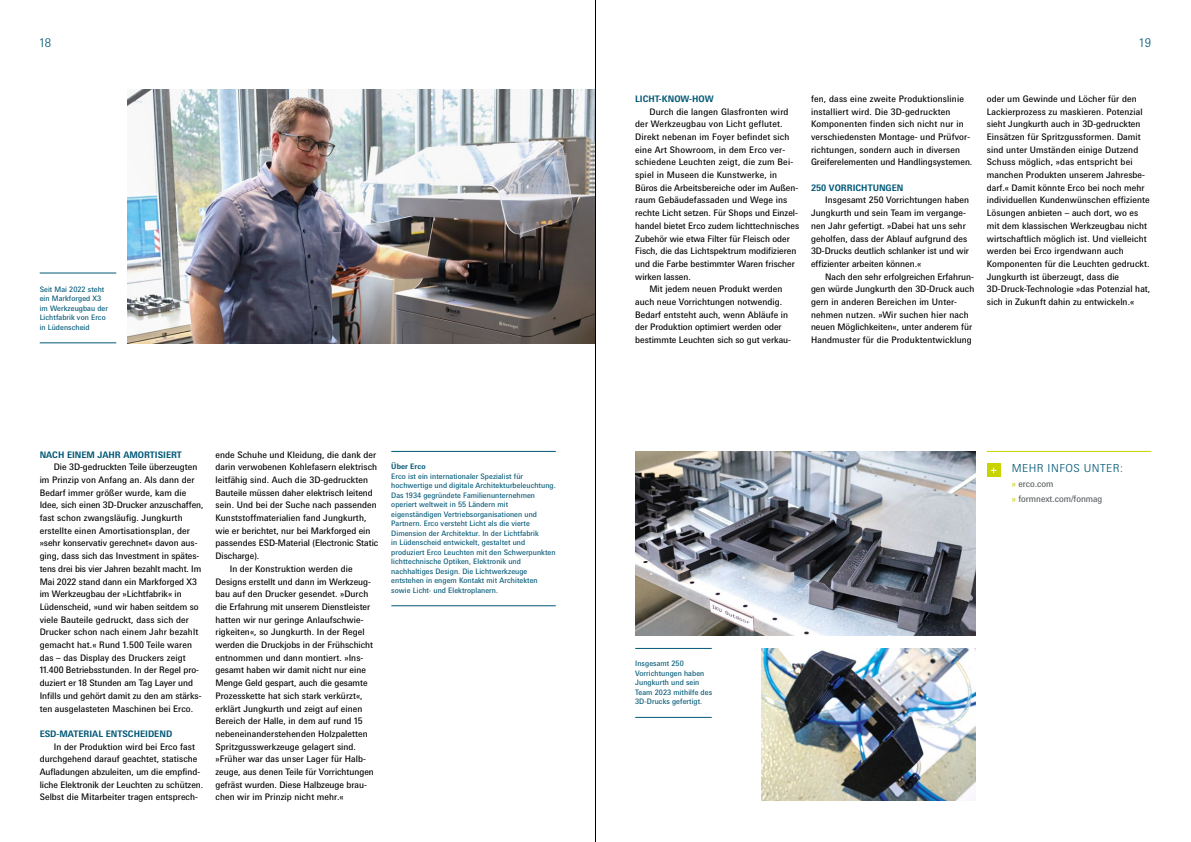
<style>
.page{position:relative;width:1191px;height:842px;background:#fff}
.page>*{position:absolute;margin:0;border:0;box-sizing:border-box;transform-origin:0 0}
.t1{font:300 12px "Messe Univers";color:#025876}
.t2{font:300 11px "Messe Univers";letter-spacing:.04em;color:#025876}
.t3{font:9px/12.7px "Messe Univers";letter-spacing:.01em;color:#000}
.t4{font:700 9px "Messe Univers";color:#025876}
.t5{font:9px/15.1px "Messe Univers";color:#5c6062}
.t6{font:7.5px/9.5px "Messe Univers";letter-spacing:.01em;color:#025876}
.t7{font:700 7.5px "Messe Univers";letter-spacing:.01em;color:#025876}
.s1{color:#c8d300}
</style>
<div class="page">
<img style="left:128px;top:89px;width:467px;height:254px">
<img style="left:761px;top:648px;width:214px;height:152px">
<img style="left:635px;top:451px;width:340px;height:184px">
<hr style="left:986px;top:451px;width:165px;height:1px;background:#c8d300">
<div style="left:986px;top:464px;width:14px;height:13px;background:#c8d300"></div>
<svg style="left:990px;top:468px;width:6px;height:5px"></svg>
<hr style="left:391px;top:451px;width:165px;height:1px;background:#025876">
<hr style="left:391px;top:605px;width:165px;height:1px;background:#025876">
<hr style="left:635px;top:717px;width:76px;height:1px;background:#025876">
<hr style="left:635px;top:648px;width:76px;height:1px;background:#025876">
<hr style="left:40px;top:342px;width:76px;height:1px;background:#025876">
<hr style="left:40px;top:273px;width:76px;height:1px;background:#025876">
<hr style="left:595px;top:0;width:1px;height:842px;background:#000">
<h1 class="t1" style="left:40px;top:35px;width:13px">18</h1>
<h1 class="t1" style="left:1139px;top:35px;width:13px">19</h1>
<p class="t6" style="left:40px;top:284px;width:70px">Seit Mai 2022 steht ein Markforged X3 im Werkzeugbau der<br>Lichtfabrik von Erco in Lüdenscheid</p>
<p class="t4" style="left:40px;top:449px;width:144px">NACH EINEM JAHR AMORTISIERT</p>
<p class="t3" style="left:40px;top:460px;width:165px;text-indent:14px">Die 3D-gedruckten Teile überzeugten im Prinzip von Anfang an. Als dann der Bedarf immer größer wurde, kam die Idee, sich einen 3D-Drucker anzuschaffen, fast schon zwangsläufig. Jungkurth erstellte einen Amortisationsplan, der »sehr konservativ gerechnet« davon aus&shy;ging, dass sich das Investment in spätes&shy;tens drei bis vier Jahren bezahlt macht. Im Mai 2022 stand dann ein Markforged X3 im Werkzeugbau der »Lichtfabrik« in Lüdenscheid, »und wir haben seitdem so viele Bauteile gedruckt, dass sich der Drucker schon nach einem Jahr bezahlt gemacht hat.« Rund 1.500 Teile waren das – das Display des Druckers zeigt 11.400 Betriebsstunden. In der Regel pro&shy;duziert er 18 Stunden am Tag Layer und Infills und gehört damit zu den am stärks&shy;ten ausgelasteten Maschinen bei Erco.</p>
<p class="t4" style="left:40px;top:728px;width:134px">ESD-MATERIAL ENTSCHEIDEND</p>
<p class="t3" style="left:40px;top:740px;width:165px;text-indent:14px">In der Produktion wird bei Erco fast durchgehend darauf geachtet, statische Aufladungen abzuleiten, um die empfind&shy;liche Elektronik der Leuchten zu schützen.<br>Selbst die Mitarbeiter tragen entsprech-</p>
<p class="t3" style="left:215px;top:448px;width:162px">ende Schuhe und Kleidung, die dank der</p>
<p class="t3" style="left:215px;top:460px;width:163px">darin verwobenen Kohlefasern elektrisch</p>
<p class="t3" style="left:215px;top:473px;width:154px">leitfähig sind. Auch die 3D-gedruckten</p>
<p class="t3" style="left:215px;top:486px;width:159px">Bauteile müssen daher elektrisch leitend</p>
<p class="t3" style="left:215px;top:499px;width:163px">sein. Und bei der Suche nach passenden</p>
<p class="t3" style="left:215px;top:511px;width:152px">Kunststoffmaterialien fand Jungkurth,</p>
<p class="t3" style="left:215px;top:524px;width:156px">wie er berichtet, nur bei Markforged ein</p>
<p class="t3" style="left:215px;top:537px;width:164px">passendes ESD-Material (Electronic Static</p>
<p class="t3" style="left:215px;top:549px;width:45px">Discharge).</p>
<p class="t3" style="left:230px;top:562px;width:124px">In der Konstruktion werden die</p>
<p class="t3" style="left:215px;top:575px;width:157px">Designs erstellt und dann im Werkzeug-</p>
<p class="t3" style="left:215px;top:587px;width:154px">bau auf den Drucker gesendet. »Durch</p>
<p class="t3" style="left:215px;top:600px;width:156px">die Erfahrung mit unserem Dienstleister</p>
<p class="t3" style="left:215px;top:613px;width:149px">hatten wir nur geringe Anlaufschwie-</p>
<p class="t3" style="left:215px;top:626px;width:151px">rigkeiten«, so Jungkurth. In der Regel</p>
<p class="t3" style="left:215px;top:638px;width:159px">werden die Druckjobs in der Frühschicht</p>
<p class="t3" style="left:215px;top:651px;width:149px">entnommen und dann montiert. »Ins-</p>
<p class="t3" style="left:215px;top:664px;width:152px">gesamt haben wir damit nicht nur eine</p>
<p class="t3" style="left:215px;top:676px;width:154px">Menge Geld gespart, auch die gesamte</p>
<p class="t3" style="left:215px;top:689px;width:149px">Prozesskette hat sich stark verkürzt«,</p>
<p class="t3" style="left:215px;top:702px;width:148px">erklärt Jungkurth und zeigt auf einen</p>
<p class="t3" style="left:215px;top:714px;width:149px">Bereich der Halle, in dem auf rund 15</p>
<p class="t3" style="left:215px;top:727px;width:154px">nebeneinanderstehenden Holzpaletten</p>
<p class="t3" style="left:215px;top:740px;width:142px">Spritzgusswerkzeuge gelagert sind.</p>
<p class="t3" style="left:215px;top:753px;width:152px">»Früher war das unser Lager für Halb-</p>
<p class="t3" style="left:215px;top:765px;width:160px">zeuge, aus denen Teile für Vorrichtungen</p>
<p class="t3" style="left:215px;top:778px;width:153px">gefräst wurden. Diese Halbzeuge brau-</p>
<p class="t3" style="left:215px;top:791px;width:130px">chen wir im Prinzip nicht mehr.«</p>
<p class="t7" style="left:391px;top:462px;width:36px">Über Erco</p>
<p class="t6" style="left:391px;top:471px;width:166px">Erco ist ein internationaler Spezialist für hochwertige und digitale Architekturbeleuchtung.<br>Das 1934 gegründete Familienunternehmen operiert weltweit in 55 Ländern mit eigenständigen Vertriebsorganisationen und Partnern. Erco versteht Licht als die vierte Dimension der Architektur. In der Lichtfabrik<br>in Lüdenscheid entwickelt, gestaltet und produziert Erco Leuchten mit den Schwerpunkten lichttechnische Optiken, Elektronik und nachhaltiges Design. Die Lichtwerkzeuge entstehen in engem Kontakt mit Architekten sowie Licht- und Elektroplanern.</p>
<p class="t4" style="left:635px;top:93px;width:80px">LICHT-KNOW-HOW</p>
<p class="t3" style="left:649px;top:105px;width:141px">Durch die langen Glasfronten wird</p>
<p class="t3" style="left:635px;top:118px;width:149px">der Werkzeugbau von Licht geflutet.</p>
<p class="t3" style="left:635px;top:130px;width:156px">Direkt nebenan im Foyer befindet sich</p>
<p class="t3" style="left:635px;top:143px;width:151px">eine Art Showroom, in dem Erco ver-</p>
<p class="t3" style="left:635px;top:156px;width:159px">schiedene Leuchten zeigt, die zum Bei-</p>
<p class="t3" style="left:635px;top:168px;width:143px">spiel in Museen die Kunstwerke, in</p>
<p class="t3" style="left:635px;top:181px;width:164px">Büros die Arbeitsbereiche oder im Außen-</p>
<p class="t3" style="left:635px;top:194px;width:154px">raum Gebäudefassaden und Wege ins</p>
<p class="t3" style="left:635px;top:206px;width:164px">rechte Licht setzen. Für Shops und Einzel-</p>
<p class="t3" style="left:635px;top:219px;width:165px">handel bietet Erco zudem lichttechnisches</p>
<p class="t3" style="left:635px;top:232px;width:156px">Zubehör wie etwa Filter für Fleisch oder</p>
<p class="t3" style="left:635px;top:245px;width:163px">Fisch, die das Lichtspektrum modifizieren</p>
<p class="t3" style="left:635px;top:257px;width:161px">und die Farbe bestimmter Waren frischer</p>
<p class="t3" style="left:635px;top:270px;width:57px">wirken lassen.</p>
<p class="t3" style="left:649px;top:283px;width:135px">Mit jedem neuen Produkt werden</p>
<p class="t3" style="left:635px;top:295px;width:148px">auch neue Vorrichtungen notwendig.</p>
<p class="t3" style="left:635px;top:308px;width:154px">Bedarf entsteht auch, wenn Abläufe in</p>
<p class="t3" style="left:635px;top:321px;width:148px">der Produktion optimiert werden oder</p>
<p class="t3" style="left:635px;top:333px;width:157px">bestimmte Leuchten sich so gut verkau-</p>
<p class="t3" style="left:811px;top:92px;width:163px">fen, dass eine zweite Produktionslinie installiert wird. Die 3D-gedruckten Komponenten finden sich nicht nur in verschiedensten Montage- und Prüfvor&shy;richtungen, sondern auch in diversen Greiferelementen und Handlingsystemen.</p>
<p class="t4" style="left:811px;top:182px;width:94px">250 VORRICHTUNGEN</p>
<p class="t3" style="left:811px;top:194px;width:160px;text-indent:14px">Insgesamt 250 Vorrichtungen haben Jungkurth und sein Team im vergange&shy;nen Jahr gefertigt. »Dabei hat uns sehr geholfen, dass der Ablauf aufgrund des 3D-Drucks deutlich schlanker ist und wir effizienter arbeiten können.«</p>
<p class="t3" style="left:811px;top:270px;width:165px;text-indent:14px">Nach den sehr erfolgreichen Erfahrun&shy;gen würde Jungkurth den 3D-Druck auch gern in anderen Bereichen im Unter&shy;nehmen nutzen. »Wir suchen hier nach neuen Möglichkeiten«, unter anderem für Handmuster für die Produktentwicklung</p>
<p class="t3" style="left:986px;top:92px;width:165px">oder um Gewinde und Löcher für den Lackierprozess zu maskieren. Potenzial sieht Jungkurth auch in 3D-gedruckten Einsätzen für Spritzgussformen. Damit sind unter Umständen einige Dutzend Schuss möglich, »das entspricht bei manchen Produkten unserem Jahresbe&shy;darf.« Damit könnte Erco bei noch mehr individuellen Kundenwünschen effiziente Lösungen anbieten – auch dort, wo es mit dem klassischen Werkzeugbau nicht wirtschaftlich möglich ist. Und vielleicht werden bei Erco irgendwann auch Komponenten für die Leuchten gedruckt.<br>Jungkurth ist überzeugt, dass die 3D-Druck-Technologie »das Potenzial hat, sich in Zukunft dahin zu entwickeln.«</p>
<p class="t2" style="left:1011px;top:461px;width:113px">MEHR INFOS UNTER:</p>
<p class="t5" style="left:1011px;top:476px;width:92px"><span class="s1">»</span> erco.com<br><span class="s1">»</span> formnext.com/fonmag</p>
<p class="t6" style="left:635px;top:659px;width:78px">Insgesamt 250<br>Vorrichtungen haben<br>Jungkurth und sein<br>Team 2023 mithilfe des<br>3D-Drucks gefertigt.</p>
</div>
